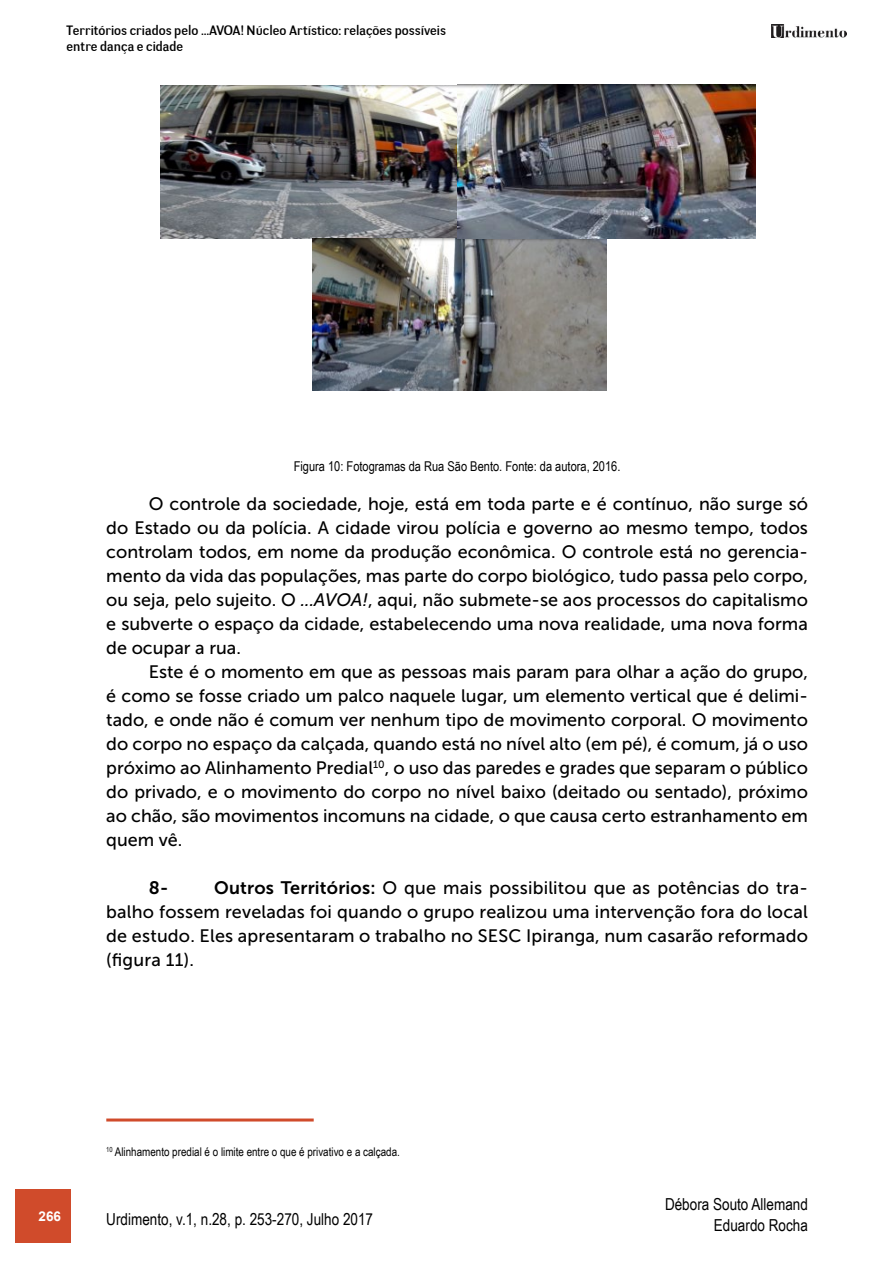
<style>
.page{position:relative;width:893px;height:1263px;background:#fff}
.page>*{position:absolute;margin:0;border:0;box-sizing:border-box;transform-origin:0 0}
.t1{font:18px/24px "Museo Sans 500";color:#000;text-align:justify}
.t2{font:18px "Museo Sans 700";color:#000}
.t3{font:16.5px/21px "Arial Narrow";color:#000;text-align:right}
.t4{font:13.5px/16.2px "Negotiate Free";color:#000}
.t5{font:13.5px "Arial Narrow";color:#000}
.t6{font:700 13.5px "Arial";color:#fff}
.t7{font:12px "Arial Narrow";color:#000}
.s1{font-style:italic}
.s2{font-family:"Museo Sans 700"}
</style>
<div class="page">
<img style="left:771px;top:25px;width:75px;height:13px">
<div style="left:15px;top:1189px;width:55px;height:53px;background:#d04b2b"></div>
<hr style="left:108px;top:1118px;width:204px;height:3px;background:#d04b2b">
<img style="left:160px;top:84px;width:595px;height:155px">
<img style="left:313px;top:239px;width:293px;height:152px">
<p class="t4" style="left:67px;top:22px;width:381px">Territórios criados pelo ...AVOA! Núcleo Artístico: relações possíveis entre dança e cidade</p>
<p class="t5" style="left:294px;top:456px;width:328px">Figura 10: Fotogramas da Rua São Bento. Fonte: da autora, 2016.</p>
<p class="t1" style="left:106px;top:492px;width:703px;text-indent:43px">O controle da sociedade, hoje, está em toda parte e é contínuo, não surge só do Estado ou da polícia. A cidade virou polícia e governo ao mesmo tempo, todos controlam todos, em nome da produção econômica. O controle está no gerencia&shy;mento da vida das populações, mas parte do corpo biológico, tudo passa pelo corpo, ou seja, pelo sujeito. O <span class="s1">...AVOA!</span>, aqui, não submete-se aos processos do capitalismo e subverte o espaço da cidade, estabelecendo uma nova realidade, uma nova forma de ocupar a rua.</p>
<p class="t1" style="left:106px;top:660px;width:703px;text-indent:43px">Este é o momento em que as pessoas mais param para olhar a ação do grupo, é como se fosse criado um palco naquele lugar, um elemento vertical que é delimi&shy;tado, e onde não é comum ver nenhum tipo de movimento corporal. O movimento do corpo no espaço da calçada, quando está no nível alto (em pé), é comum, já o uso próximo ao Alinhamento Predial<sup>10</sup>, o uso das paredes e grades que separam o público do privado, e o movimento do corpo no nível baixo (deitado ou sentado), próximo ao chão, são movimentos incomuns na cidade, o que causa certo estranhamento em quem vê.</p>
<p class="t2" style="left:149px;top:878px;width:21px">8-</p>
<p class="t1" style="left:106px;top:876px;width:703px;text-indent:108px"><span class="s2">Outros Territórios:</span> O que mais possibilitou que as potências do tra&shy;balho fossem reveladas foi quando o grupo realizou uma intervenção fora do local de estudo. Eles apresentaram o trabalho no SESC Ipiranga, num casarão reformado (figura 11).</p>
<p class="t7" style="left:106px;top:1142px;width:295px"><sup>10</sup> Alinhamento predial é o limite entre o que é privativo e a calçada.</p>
<p class="t6" style="left:39px;top:1207px;width:24px">266</p>
<p class="t3" style="left:106px;top:1207px;width:268px">Urdimento, v.1, n.28, p. 253-270, Julho 2017</p>
<p class="t3" style="left:665px;top:1193px;width:144px">Débora Souto Allemand<br>Eduardo Rocha</p>
</div>
